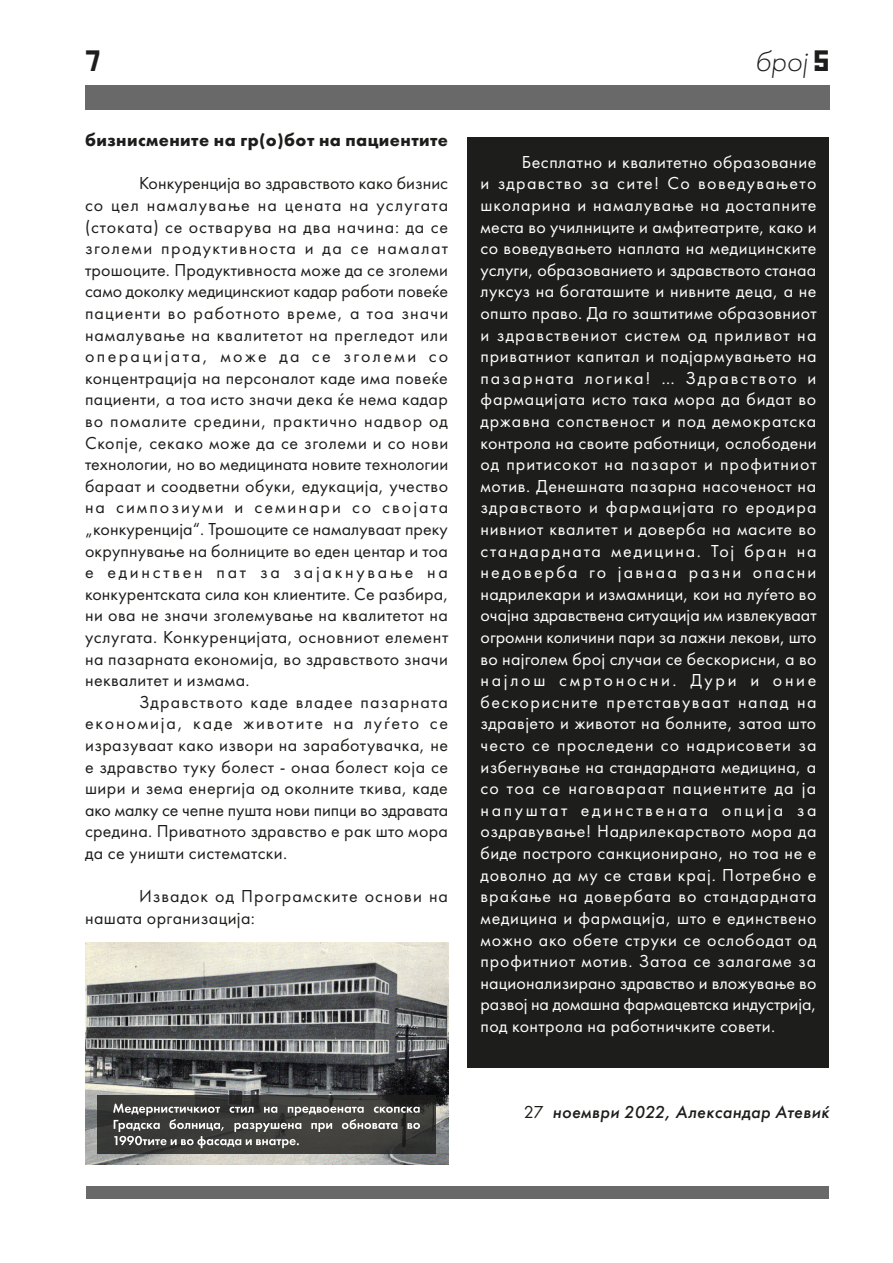
<style>
.page{position:relative;width:893px;height:1263px;background:#fff}
.page>*{position:absolute;margin:0;border:0;box-sizing:border-box;transform-origin:0 0}
.t1{font:33px "Rodchenko Constructed ML";color:#1d1d1b}
.t2{font:italic 300 30px "Futura New";color:#1d1d1b}
.t3{font:18px/21.6px "Futura New";letter-spacing:.025em;color:#fff;text-align:justify}
.t4{font:18px/21.6px "Futura New";letter-spacing:.025em;color:#1d1d1b;text-align:justify}
.t5{font:18px/21.6px "Futura New";letter-spacing:.06em;color:#1d1d1b}
.t6{font:700 18px "Futura New";letter-spacing:.025em;color:#1d1d1b}
.t7{font:italic 500 18px "Futura New";letter-spacing:.025em;color:#1d1d1b}
.s1{font-family:"Rodchenko Constructed ML";font-weight:400;font-style:normal;font-size:33px}
.s2{font-weight:400;font-style:normal}
</style>
<div class="page">
<div style="left:85px;top:85px;width:744px;height:25px;background:#696969"></div>
<div style="left:86px;top:1187px;width:743px;height:12px;background:#696969"></div>
<div style="left:467px;top:137px;width:361px;height:930px;background:#1d1d1b"></div>
<img style="left:85px;top:942px;width:363px;height:223px">
<svg style="left:98px;top:1095px;width:338px;height:58px;background:#373735"></svg>
<svg style="left:113px;top:1104px;width:307px;height:44px;background:#5f5f5d"></svg>
<h1 class="t1" style="left:85px;top:44px;width:17px">7</h1>
<h2 class="t2" style="left:755px;top:44px;width:76px">број <span class="s1">5</span></h2>
<p class="t6" style="left:85px;top:129px;width:365px">бизнисмените на гр(о)бот на пациентите</p>
<p class="t4" style="left:85px;top:173px;width:365px;text-indent:54px">Конкуренција во здравството како бизнис со цел намалување на цената на услугата (стоката) се остварува на два начина: да се зголеми продуктивноста и да се намалат трошоците. Продуктивноста може да се зголеми само доколку медицинскиот кадар работи повеќе пациенти во работното време, а тоа значи намалување на квалитетот на прегледот или операцијата, може да се зголеми со концентрација на персоналот каде има повеќе пациенти, а тоа исто значи дека ќе нема кадар во помалите средини, практично надвор од Скопје, секако може да се зголеми и со нови технологии, но во медицината новите технологии бараат и соодветни обуки, едукација, учество на симпозиуми и семинари со својата „конкуренција“. Трошоците се намалуваат преку oкрупнување на болниците во еден центар и тоа е единствен пат за зајакнување на конкурентската сила кон клиентите. Се разбира, ни ова не значи зголемување на квалитетот на услугата. Конкуренцијата, основниот елемент на пазарната економија, во здравството значи неквалитет и измама.</p>
<p class="t4" style="left:85px;top:691px;width:365px;text-indent:54px">Здравството каде владее пазарната економија, каде животите на луѓето се изразуваат како извори на заработувачка, не е здравство туку болест - онаа болест која се шири и зема енергија од околните ткива, каде ако малку се чепне пушта нови пипци во здравата средина. Приватното здравство е рак што мора да се уништи систематски.</p>
<p class="t5" style="left:85px;top:885px;width:365px;text-indent:54px">Извадок од Програмските основи на нашата организација:</p>
<p class="t3" style="left:480px;top:151px;width:338px;text-indent:41px">Бесплатно и квалитетно образование и здравство за сите! Со воведувањето школарина и намалување на достапните места во училниците и амфитеатрите, како и со воведувањето наплата на медицинските услуги, образованието и здравството станаа луксуз на богаташите и нивните деца, а не општо право. Да го заштитиме образовниот и здравствениот систем од приливот на приватниот капитал и подјармувањето на пазарната логика! … Здравството и фармацијата исто така мора да бидат во државна сопственост и под демократска контрола на своите работници, ослободени од притисокот на пазарот и профитниот мотив. Денешната пазарна насоченост на здравството и фармацијата го еродира нивниот квалитет и доверба на масите во стандардната медицина. Тој бран на недоверба го јавнаа разни опасни надрилекари и измамници, кои на луѓето во очајна здравствена ситуација им извлекуваат огромни количини пари за лажни лекови, што во најголем број случаи се бескорисни, а во најлош смртоносни. Дури и оние бескорисните претставуваат напад на здравјето и животот на болните, затоа што често се проследени со надрисовети за избегнување на стандардната медицина, а со тоа се наговараат пациентите да ја напуштат единствената опција за оздравување! Надрилекарството мора да биде построго санкционирано, но тоа не е доволно да му се стави крај. Потребно е враќање на довербата во стандардната медицина и фармација, што е единствено можно ако обете струки се ослободат од профитниот мотив. Затоа се залагаме за национализирано здравство и вложување во развој на домашна фармацевтска индустрија, под контрола на работничките совети.</p>
<p class="t7" style="left:524px;top:1101px;width:307px"><span class="s2">27</span> ноември 2022, Александар Атевиќ</p>
</div>
